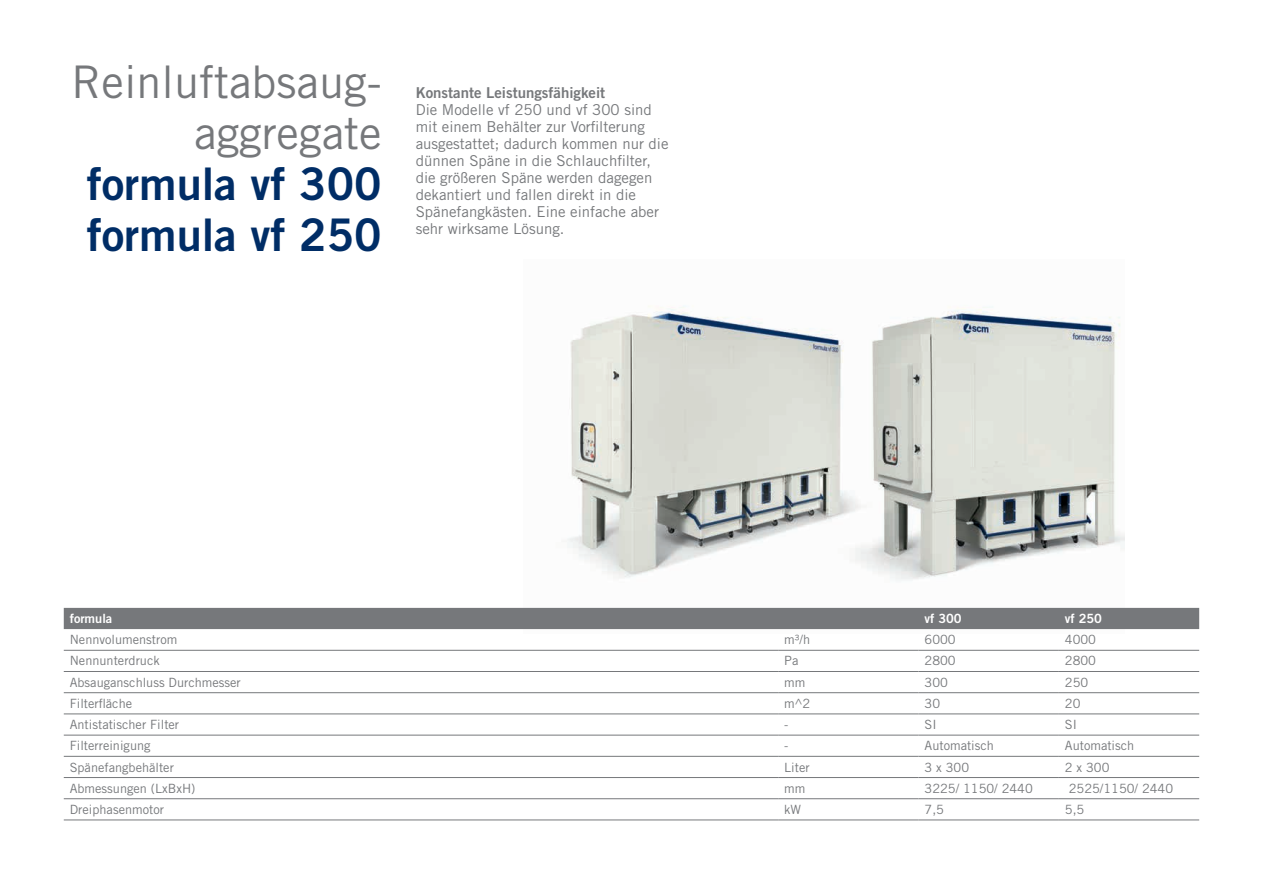
<style>
.page{position:relative;width:1263px;height:893px;background:#fff}
.page>*{position:absolute;margin:0;border:0;box-sizing:border-box;transform-origin:0 0}
.t1{font:45px/51px "Trade Gothic LT Std Bd 2";color:#002d66}
.t2{font:45px/51px "Trade Gothic LT Std";color:#76787b;text-align:right}
.t3{font:15px/17px "Trade Gothic LT Std";color:#76787b}
.t4{font:15px "Trade Gothic LT Std Bd 2";color:#76787b}
.t5{font:12.75px "Trade Gothic LT Std";color:#76787b}
.t6{font:12.75px "Trade Gothic LT Std Bd 2";color:#fff}
</style>
<div class="page">
<img style="left:523px;top:306px;width:601px;height:324px">
<div style="left:64px;top:608px;width:1135px;height:21px;background:#76787b"></div>
<hr style="left:64px;top:650px;width:714px;height:1px;background:#76787b">
<hr style="left:778px;top:650px;width:140px;height:1px;background:#76787b">
<hr style="left:918px;top:650px;width:141px;height:1px;background:#76787b">
<hr style="left:1059px;top:650px;width:140px;height:1px;background:#76787b">
<hr style="left:64px;top:671px;width:714px;height:1px;background:#76787b">
<hr style="left:778px;top:671px;width:140px;height:1px;background:#76787b">
<hr style="left:918px;top:671px;width:141px;height:1px;background:#76787b">
<hr style="left:1059px;top:671px;width:140px;height:1px;background:#76787b">
<hr style="left:64px;top:692px;width:714px;height:1px;background:#76787b">
<hr style="left:778px;top:692px;width:140px;height:1px;background:#76787b">
<hr style="left:918px;top:692px;width:141px;height:1px;background:#76787b">
<hr style="left:1059px;top:692px;width:140px;height:1px;background:#76787b">
<hr style="left:64px;top:714px;width:714px;height:1px;background:#76787b">
<hr style="left:778px;top:714px;width:140px;height:1px;background:#76787b">
<hr style="left:918px;top:714px;width:141px;height:1px;background:#76787b">
<hr style="left:1059px;top:714px;width:140px;height:1px;background:#76787b">
<hr style="left:64px;top:735px;width:714px;height:1px;background:#76787b">
<hr style="left:778px;top:735px;width:140px;height:1px;background:#76787b">
<hr style="left:918px;top:735px;width:141px;height:1px;background:#76787b">
<hr style="left:1059px;top:735px;width:140px;height:1px;background:#76787b">
<hr style="left:64px;top:756px;width:714px;height:1px;background:#76787b">
<hr style="left:778px;top:756px;width:140px;height:1px;background:#76787b">
<hr style="left:918px;top:756px;width:141px;height:1px;background:#76787b">
<hr style="left:1059px;top:756px;width:140px;height:1px;background:#76787b">
<hr style="left:64px;top:798px;width:714px;height:1px;background:#76787b">
<hr style="left:778px;top:798px;width:140px;height:1px;background:#76787b">
<hr style="left:918px;top:798px;width:141px;height:1px;background:#76787b">
<hr style="left:1059px;top:798px;width:140px;height:1px;background:#76787b">
<hr style="left:64px;top:820px;width:714px;height:1px;background:#76787b">
<hr style="left:778px;top:820px;width:140px;height:1px;background:#76787b">
<hr style="left:918px;top:820px;width:141px;height:1px;background:#76787b">
<hr style="left:1059px;top:820px;width:140px;height:1px;background:#76787b">
<hr style="left:64px;top:777px;width:714px;height:1px;background:#76787b">
<hr style="left:778px;top:777px;width:140px;height:1px;background:#76787b">
<hr style="left:918px;top:777px;width:141px;height:1px;background:#76787b">
<hr style="left:1059px;top:777px;width:140px;height:1px;background:#76787b">
<h1 class="t2" style="left:72px;top:56px;width:312px">Reinluftabsaug&shy;aggregate</h1>
<h1 class="t1" style="left:87px;top:158px;width:296px">formula vf 300 formula vf 250</h1>
<p class="t4" style="left:416px;top:83px;width:191px">Konstante Leistungsfähigkeit</p>
<p class="t3" style="left:416px;top:101px;width:254px">Die Modelle vf 250 und vf 300 sind mit einem Behälter zur Vorfilterung ausgestattet; dadurch kommen nur die dünnen Späne in die Schlauchfilter, die größeren Späne werden dagegen dekantiert und fallen direkt in die Spänefangkästen. Eine einfache aber sehr wirksame Lösung.</p>
<p class="t6" style="left:70px;top:611px;width:44px">formula</p>
<p class="t6" style="left:924px;top:611px;width:39px">vf 300</p>
<p class="t6" style="left:1065px;top:611px;width:39px">vf 250</p>
<p class="t5" style="left:70px;top:632px;width:109px">Nennvolumenstrom</p>
<p class="t5" style="left:784px;top:632px;width:27px">m³/h</p>
<p class="t5" style="left:924px;top:632px;width:33px">6000</p>
<p class="t5" style="left:1065px;top:632px;width:33px">4000</p>
<p class="t5" style="left:70px;top:653px;width:91px">Nennunterdruck</p>
<p class="t5" style="left:784px;top:653px;width:16px">Pa</p>
<p class="t5" style="left:924px;top:653px;width:33px">2800</p>
<p class="t5" style="left:1065px;top:653px;width:33px">2800</p>
<p class="t5" style="left:70px;top:674px;width:173px">Absauganschluss Durchmesser</p>
<p class="t5" style="left:784px;top:674px;width:23px">mm</p>
<p class="t5" style="left:924px;top:674px;width:25px">300</p>
<p class="t5" style="left:1065px;top:674px;width:25px">250</p>
<p class="t5" style="left:70px;top:696px;width:64px">Filterfläche</p>
<p class="t5" style="left:784px;top:696px;width:28px">m^2</p>
<p class="t5" style="left:924px;top:696px;width:17px">30</p>
<p class="t5" style="left:1065px;top:696px;width:17px">20</p>
<p class="t5" style="left:70px;top:717px;width:111px">Antistatischer Filter</p>
<p class="t5" style="left:784px;top:717px;width:6px">-</p>
<p class="t5" style="left:924px;top:717px;width:14px">SI</p>
<p class="t5" style="left:1065px;top:717px;width:14px">SI</p>
<p class="t5" style="left:70px;top:738px;width:82px">Filterreinigung</p>
<p class="t5" style="left:784px;top:738px;width:6px">-</p>
<p class="t5" style="left:924px;top:738px;width:71px">Automatisch</p>
<p class="t5" style="left:1065px;top:738px;width:71px">Automatisch</p>
<p class="t5" style="left:70px;top:759px;width:106px">Spänefangbehälter</p>
<p class="t5" style="left:784px;top:759px;width:27px">Liter</p>
<p class="t5" style="left:924px;top:759px;width:46px">3 x 300</p>
<p class="t5" style="left:1065px;top:759px;width:46px">2 x 300</p>
<p class="t5" style="left:70px;top:780px;width:127px">Abmessungen (LxBxH)</p>
<p class="t5" style="left:784px;top:780px;width:23px">mm</p>
<p class="t5" style="left:924px;top:780px;width:110px">3225/ 1150/ 2440</p>
<p class="t5" style="left:1069px;top:780px;width:106px">2525/1150/ 2440</p>
<p class="t5" style="left:70px;top:802px;width:96px">Dreiphasenmotor</p>
<p class="t5" style="left:784px;top:802px;width:18px">kW</p>
<p class="t5" style="left:924px;top:802px;width:21px">7,5</p>
<p class="t5" style="left:1065px;top:802px;width:21px">5,5</p>
</div>
